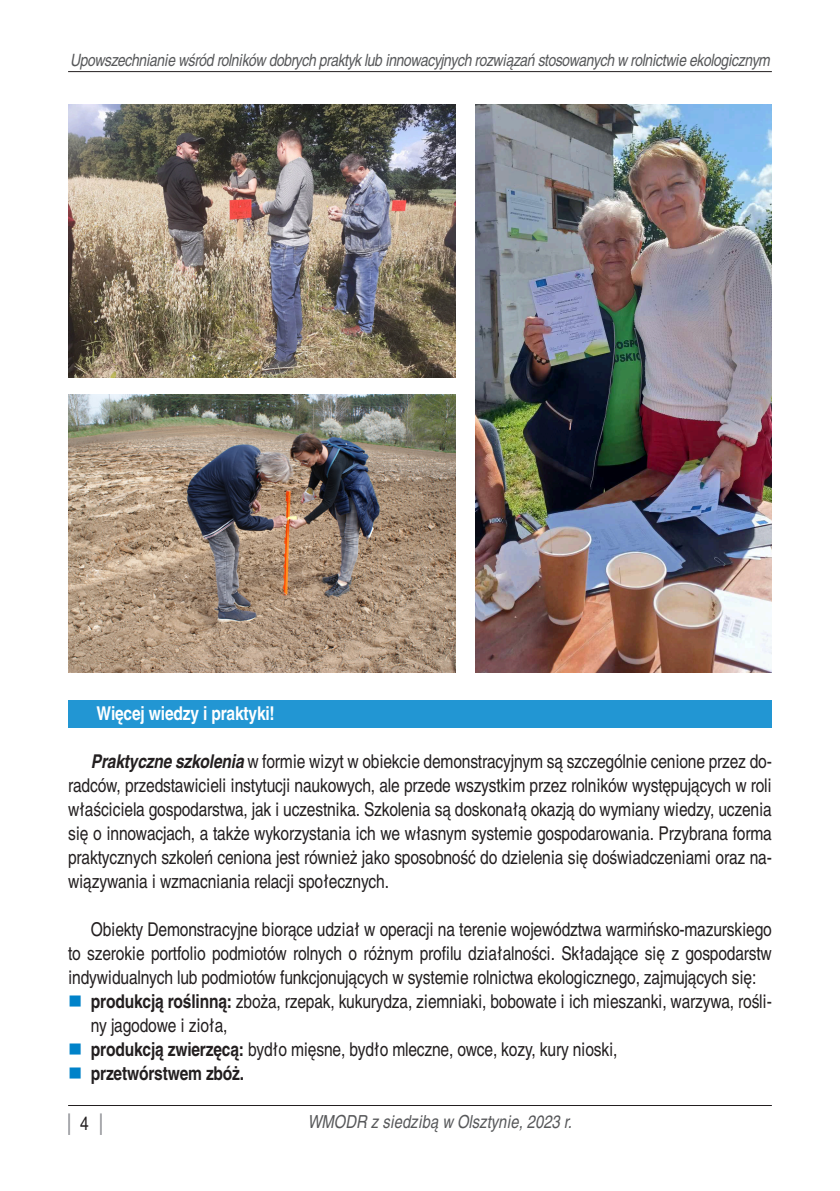
<style>
.page{position:relative;width:840px;height:1191px;background:#fff}
.page>*{position:absolute;margin:0;border:0;box-sizing:border-box;transform-origin:0 0}
.t1{font:19px/24px "Quasi Swiss Condensed";letter-spacing:-.01em;color:#231f20;text-align:justify}
.t2{font:700 19px "Quasi Swiss Condensed";letter-spacing:-.01em;color:#fff}
.t3{font:700 19px "Quasi Swiss Condensed";letter-spacing:-.01em;color:#231f20}
.t4{font:italic 18px "Quasi Swiss Condensed";color:#57585a}
.t5{font:italic 17px "Quasi Swiss Condensed";letter-spacing:-.025em;color:#57585a}
.s1{font-weight:700;font-style:italic}
.s2{color:#0082c9}
.s3{font-weight:700}
</style>
<div class="page">
<hr style="left:68px;top:71px;width:703px;height:1px;background:#231f20">
<hr style="left:68px;top:1105px;width:703px;height:1px;background:#231f20">
<hr style="left:68px;top:1113px;width:2px;height:22px;background:#a8a9ad">
<hr style="left:100px;top:1113px;width:2px;height:22px;background:#a8a9ad">
<div style="left:68px;top:700px;width:703px;height:27px;background:#2296d3"></div>
<img style="left:68px;top:105px;width:387px;height:272px">
<img style="left:68px;top:394px;width:387px;height:278px">
<img style="left:475px;top:105px;width:296px;height:567px">
<p class="t5" style="left:70px;top:50px;width:700px">Upowszechnianie wśród rolników dobrych praktyk lub innowacyjnych rozwiązań stosowanych w rolnictwie ekologicznym</p>
<p class="t2" style="left:96px;top:702px;width:180px">Więcej wiedzy i praktyki!</p>
<p class="t1" style="left:68px;top:750px;width:705px;text-indent:23px"><span class="s1">Praktyczne szkolenia</span> w formie wizyt w obiekcie demonstracyjnym są szczególnie cenione przez do&shy;radców, przedstawicieli instytucji naukowych, ale przede wszystkim przez rolników występujących w roli właściciela gospodarstwa, jak i uczestnika. Szkolenia są doskonałą okazją do wymiany wiedzy, uczenia się o innowacjach, a także wykorzystania ich we własnym systemie gospodarowania. Przybrana forma praktycznych szkoleń ceniona jest również jako sposobność do dzielenia się doświadczeniami oraz na&shy;wiązywania i wzmacniania relacji społecznych.</p>
<p class="t1" style="left:68px;top:918px;width:705px;text-indent:23px">Obiekty Demonstracyjne biorące udział w operacji na terenie województwa warmińsko-mazurskiego to szerokie portfolio podmiotów rolnych o różnym profilu działalności. Składające się z gospodarstw indywidualnych lub podmiotów funkcjonujących w systemie rolnictwa ekologicznego, zajmujących się:</p>
<p class="t1" style="left:91px;top:990px;width:682px;text-indent:-23px"><span class="s2">■</span> <span class="s3">produkcją roślinną:</span> zboża, rzepak, kukurydza, ziemniaki, bobowate i ich mieszanki, warzywa, rośli&shy;ny jagodowe i zioła,</p>
<p class="t1" style="left:68px;top:1038px;width:550px"><span class="s2">■</span> <span class="s3">produkcją zwierzęcą:</span> bydło mięsne, bydło mleczne, owce, kozy, kury nioski,</p>
<p class="t3" style="left:68px;top:1062px;width:177px"><span class="s2">■</span> przetwórstwem zbóż.</p>
<p class="t1" style="left:80px;top:1111px;width:10px">4</p>
<p class="t4" style="left:307px;top:1110px;width:266px">WMODR z siedzibą w Olsztynie, 2023 r.</p>
</div>
